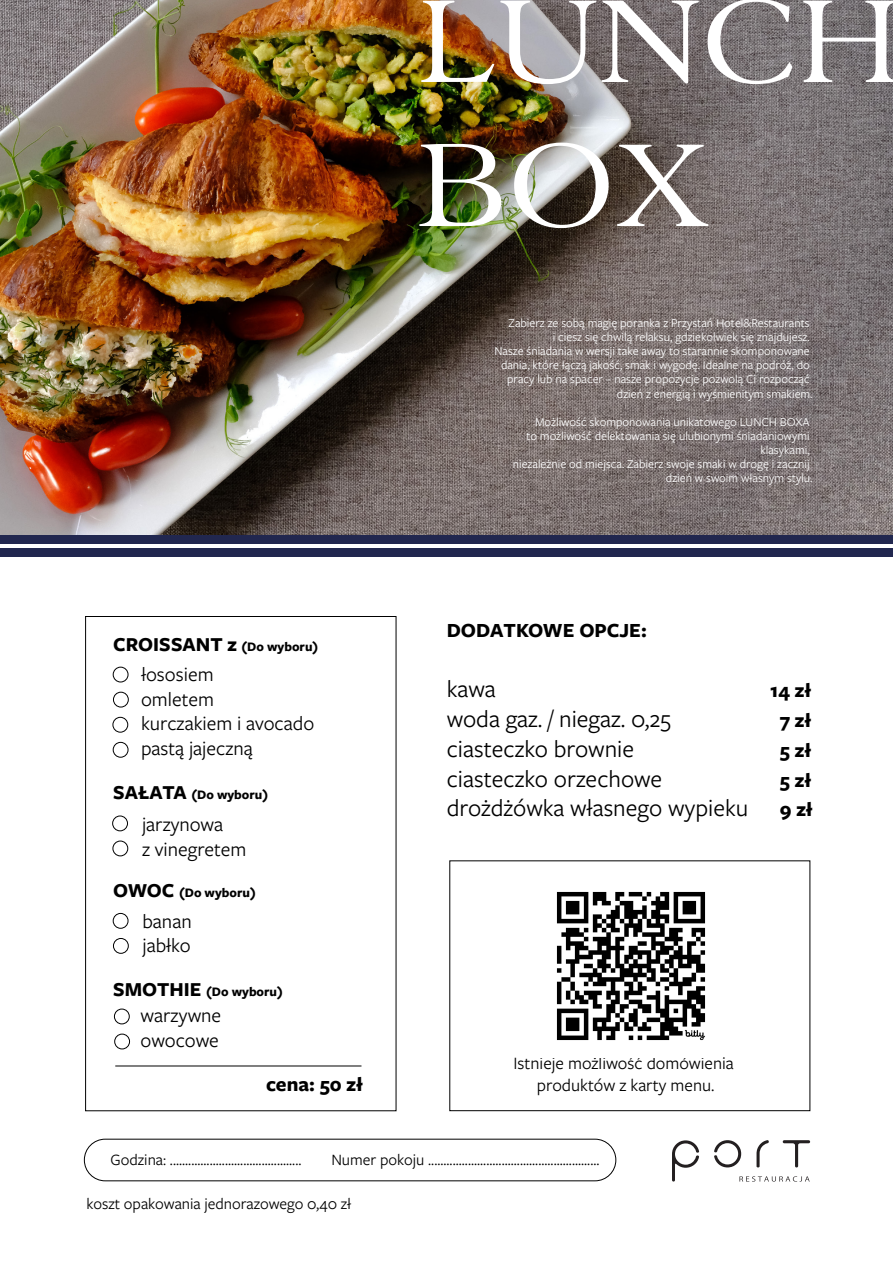
<style>
.page{position:relative;width:893px;height:1263px;background:#fff}
.page>*{position:absolute;margin:0;border:0;box-sizing:border-box;transform-origin:0 0}
.t1{font:24.9px "Freight Sans Pro";color:#000}
.t2{font:700 20.85px "Freight Sans Pro";color:#000}
.t3{font:20.55px/24.6px "Freight Sans Pro";color:#000}
.t4{font:700 20.55px "Freight Sans Pro";color:#000}
.t5{font:18px/21.6px "Freight Sans Pro";color:#000;text-align:center}
.t6{font:16.35px "Freight Sans Pro";color:#000}
.t7{font:700 13.5px "Freight Sans Pro";color:#000}
.t8{font:12.6px/14.1px "Freight Sans Pro";color:#fff;text-align:right}
.s1{font-size:13.5px}
.s2{font-size:20.55px}
</style>
<div class="page">
<div style="left:84px;top:1139px;width:532px;height:42px;border:1px solid #000;border-radius:21px"></div>
<div style="left:85px;top:616px;width:311px;height:495px;border:1px solid #000"></div>
<div style="left:113px;top:667px;width:15px;height:15px;border:1px solid #000;border-radius:50%"></div>
<div style="left:113px;top:692px;width:16px;height:15px;border:1px solid #000;border-radius:50%"></div>
<div style="left:113px;top:717px;width:15px;height:15px;border:1px solid #000;border-radius:50%"></div>
<div style="left:113px;top:742px;width:15px;height:15px;border:1px solid #000;border-radius:50%"></div>
<div style="left:112px;top:816px;width:16px;height:15px;border:1px solid #000;border-radius:50%"></div>
<div style="left:113px;top:841px;width:15px;height:15px;border:1px solid #000;border-radius:50%"></div>
<div style="left:113px;top:913px;width:15px;height:15px;border:1px solid #000;border-radius:50%"></div>
<div style="left:113px;top:938px;width:16px;height:15px;border:1px solid #000;border-radius:50%"></div>
<div style="left:114px;top:1009px;width:15px;height:15px;border:1px solid #000;border-radius:50%"></div>
<div style="left:114px;top:1034px;width:16px;height:15px;border:1px solid #000;border-radius:50%"></div>
<hr style="left:115px;top:1066px;width:246px;height:1px;background:#000">
<img style="left:556px;top:891px;width:150px;height:150px">
<img style="left:0;top:0;width:893px;height:535px">
<img style="left:421px;top:1px;width:73px;height:81px">
<svg style="left:500px;top:1px;width:199px;height:83px"></svg>
<svg style="left:708px;top:0;width:84px;height:84px"></svg>
<svg style="left:803px;top:1px;width:90px;height:81px"></svg>
<img style="left:419px;top:144px;width:82px;height:82px">
<svg style="left:514px;top:143px;width:95px;height:85px"></svg>
<svg style="left:617px;top:145px;width:91px;height:81px"></svg>
<div style="left:0;top:535px;width:893px;height:9px;background:#21274f"></div>
<div style="left:0;top:548px;width:893px;height:9px;background:#21274f"></div>
<svg style="left:672px;top:1140px;width:27px;height:41px"></svg>
<svg style="left:714px;top:1140px;width:27px;height:27px"></svg>
<svg style="left:756px;top:1140px;width:13px;height:27px"></svg>
<svg style="left:783px;top:1140px;width:27px;height:27px"></svg>
<svg style="left:739px;top:1176px;width:71px;height:6px"></svg>
<h3 class="t4" style="left:113px;top:630px;width:207px">CROISSANT z <span class="s1">(Do wyboru)</span></h3>
<h3 class="t3" style="left:141px;top:661px;width:175px">łososiem<br>omletem<br>kurczakiem i avocado pastą jajeczną</h3>
<p class="t7" style="left:113px;top:785px;width:156px"><span class="s2">SAŁATA</span> (Do wyboru)</p>
<h3 class="t3" style="left:142px;top:811px;width:106px">jarzynowa<br>z vinegretem</h3>
<p class="t7" style="left:113px;top:884px;width:144px"><span class="s2">OWOC</span> (Do wyboru)</p>
<h3 class="t3" style="left:142px;top:908px;width:51px">banan jabłko</h3>
<p class="t7" style="left:113px;top:982px;width:171px"><span class="s2">SMOTHIE</span> (Do wyboru)</p>
<h3 class="t3" style="left:141px;top:1002px;width:82px">warzywne owocowe</h3>
<h2 class="t2" style="left:266px;top:1070px;width:99px">cena: 50 zł</h2>
<p class="t8" style="left:494px;top:315px;width:320px">Zabierz ze sobą magię poranka z Przystań Hotel&amp;Restaurants<br>i ciesz się chwilą relaksu, gdziekolwiek się znajdujesz.<br>Nasze śniadania w wersji take away to starannie skomponowane dania, które łączą jakość, smak i wygodę. Idealne na podróż, do pracy lub na spacer – nasze propozycje pozwolą Ci rozpocząć dzień z energią i wyśmienitym smakiem.</p>
<p class="t8" style="left:513px;top:414px;width:301px">Możliwość skomponowania unikatowego LUNCH BOXA<br>to możliwość delektowania się ulubionymi śniadaniowymi klasykami,<br>niezależnie od miejsca. Zabierz swoje smaki w drogę i zacznij dzień w swoim własnym stylu.</p>
<h2 class="t2" style="left:447px;top:616px;width:202px">DODATKOWE OPCJE:</h2>
<h1 class="t1" style="left:447px;top:672px;width:51px">kawa</h1>
<h2 class="t2" style="left:770px;top:676px;width:43px">14 zł</h2>
<h1 class="t1" style="left:447px;top:702px;width:226px">woda gaz. / niegaz. 0,25</h1>
<h2 class="t2" style="left:780px;top:706px;width:33px">7 zł</h2>
<h1 class="t1" style="left:447px;top:732px;width:189px">ciasteczko brownie</h1>
<h2 class="t2" style="left:780px;top:735px;width:33px">5 zł</h2>
<h1 class="t1" style="left:447px;top:762px;width:217px">ciasteczko orzechowe</h1>
<h2 class="t2" style="left:780px;top:765px;width:33px">5 zł</h2>
<h1 class="t1" style="left:447px;top:792px;width:303px">drożdżówka własnego wypieku</h1>
<h2 class="t2" style="left:780px;top:795px;width:35px">9 zł</h2>
<h3 class="t5" style="left:514px;top:1052px;width:222px">Istnieje możliwość domówienia produktów z karty menu.</h3>
<p class="t6" style="left:111px;top:1148px;width:192px">Godzina: ...........................................</p>
<p class="t6" style="left:331px;top:1148px;width:270px">Numer pokoju ........................................................</p>
<p class="t6" style="left:86px;top:1192px;width:266px">koszt opakowania jednorazowego 0,40 zł</p>
</div>
